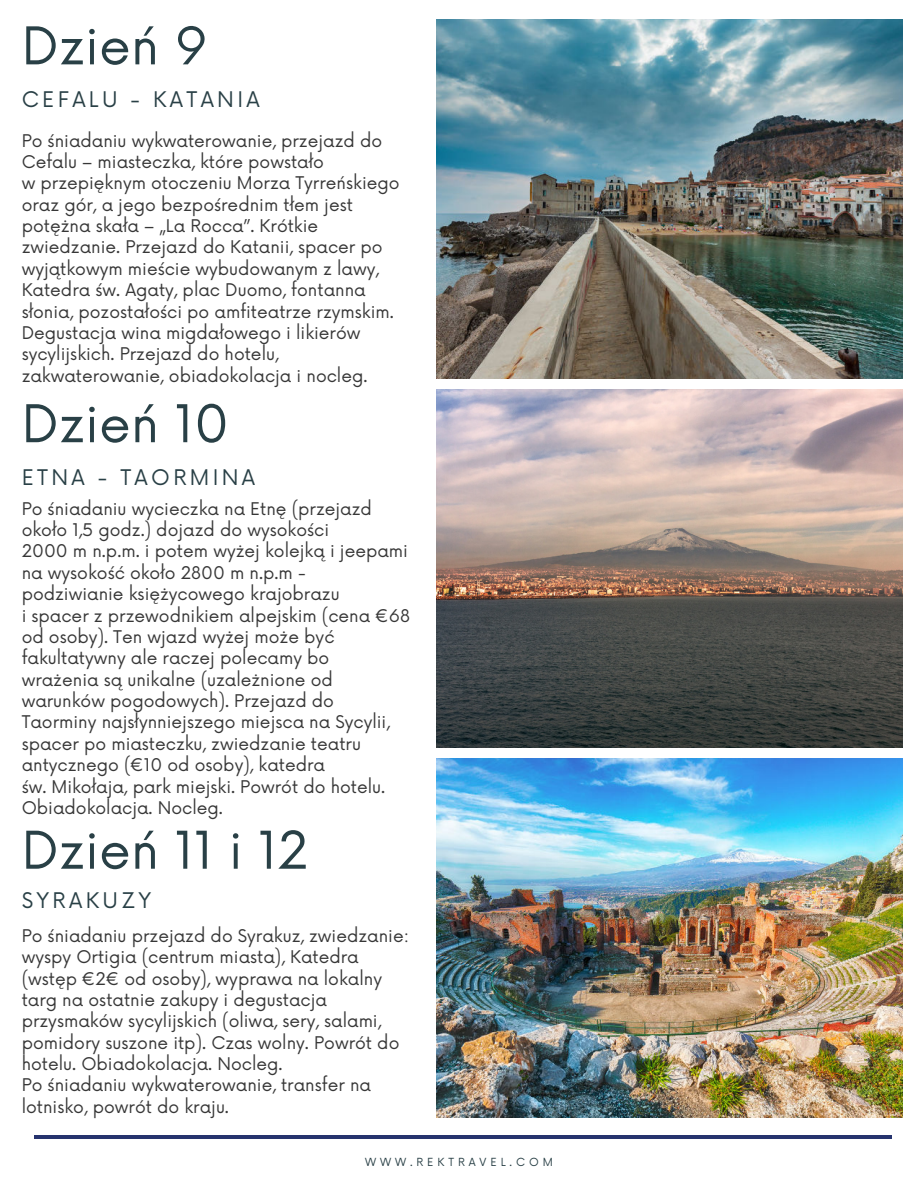
<style>
.page{position:relative;width:918px;height:1188px;background:#fff}
.page>*{position:absolute;margin:0;border:0;box-sizing:border-box;transform-origin:0 0}
.t1{font:50.7px "Now";color:#294046}
.t2{font:21px "Now";letter-spacing:.16em;color:#294046}
.t3{font:17.1px/21.3px "Now";color:#373737}
.t4{font:10.95px "Now";letter-spacing:.36em;color:#294046}
</style>
<div class="page">
<img style="left:436px;top:20px;width:466px;height:359px">
<img style="left:436px;top:390px;width:466px;height:358px">
<img style="left:436px;top:759px;width:466px;height:359px">
<hr style="left:35px;top:1136px;width:857px;height:3px;background:#26336e">
<h1 class="t1" style="left:22px;top:5px;width:188px">Dzień 9</h1>
<p class="t2" style="left:22px;top:82px;width:240px">CEFALU - KATANIA</p>
<p class="t3" style="left:22px;top:129px;width:379px">Po śniadaniu wykwaterowanie, przejazd do Cefalu – miasteczka, które powstało<br>w przepięknym otoczeniu Morza Tyrreńskiego oraz gór, a jego bezpośrednim tłem jest potężna skała – „La Rocca”. Krótkie zwiedzanie. Przejazd do Katanii, spacer po wyjątkowym mieście wybudowanym z lawy, Katedra św. Agaty, plac Duomo, fontanna słonia, pozostałości po amfiteatrze rzymskim.<br>Degustacja wina migdałowego i likierów sycylijskich. Przejazd do hotelu, zakwaterowanie, obiadokolacja i nocleg.</p>
<h1 class="t1" style="left:22px;top:383px;width:209px">Dzień 10</h1>
<p class="t2" style="left:22px;top:460px;width:235px">ETNA - TAORMINA</p>
<p class="t3" style="left:22px;top:497px;width:390px">Po śniadaniu wycieczka na Etnę (przejazd około 1,5 godz.) dojazd do wysokości<br>2000 m n.p.m. i potem wyżej kolejką i jeepami na wysokość około 2800 m n.p.m - podziwianie księżycowego krajobrazu<br>i spacer z przewodnikiem alpejskim (cena €68 od osoby). Ten wjazd wyżej może być fakultatywny ale raczej polecamy bo wrażenia są unikalne (uzależnione od warunków pogodowych). Przejazd do Taorminy najsłynniejszego miejsca na Sycylii, spacer po miasteczku, zwiedzanie teatru antycznego (€10 od osoby), katedra<br>św. Mikołaja, park miejski. Powrót do hotelu.<br>Obiadokolacja. Nocleg.</p>
<h1 class="t1" style="left:22px;top:809px;width:288px">Dzień 11 i 12</h1>
<p class="t2" style="left:22px;top:883px;width:131px">SYRAKUZY</p>
<p class="t3" style="left:22px;top:924px;width:389px">Po śniadaniu przejazd do Syrakuz, zwiedzanie: wyspy Ortigia (centrum miasta), Katedra (wstęp €2€ od osoby), wyprawa na lokalny targ na ostatnie zakupy i degustacja przysmaków sycylijskich (oliwa, sery, salami, pomidory suszone itp). Czas wolny. Powrót do hotelu. Obiadokolacja. Nocleg.<br>Po śniadaniu wykwaterowanie, transfer na lotnisko, powrót do kraju.</p>
<p class="t4" style="left:365px;top:1153px;width:189px">WWW.REKTRAVEL.COM</p>
</div>
